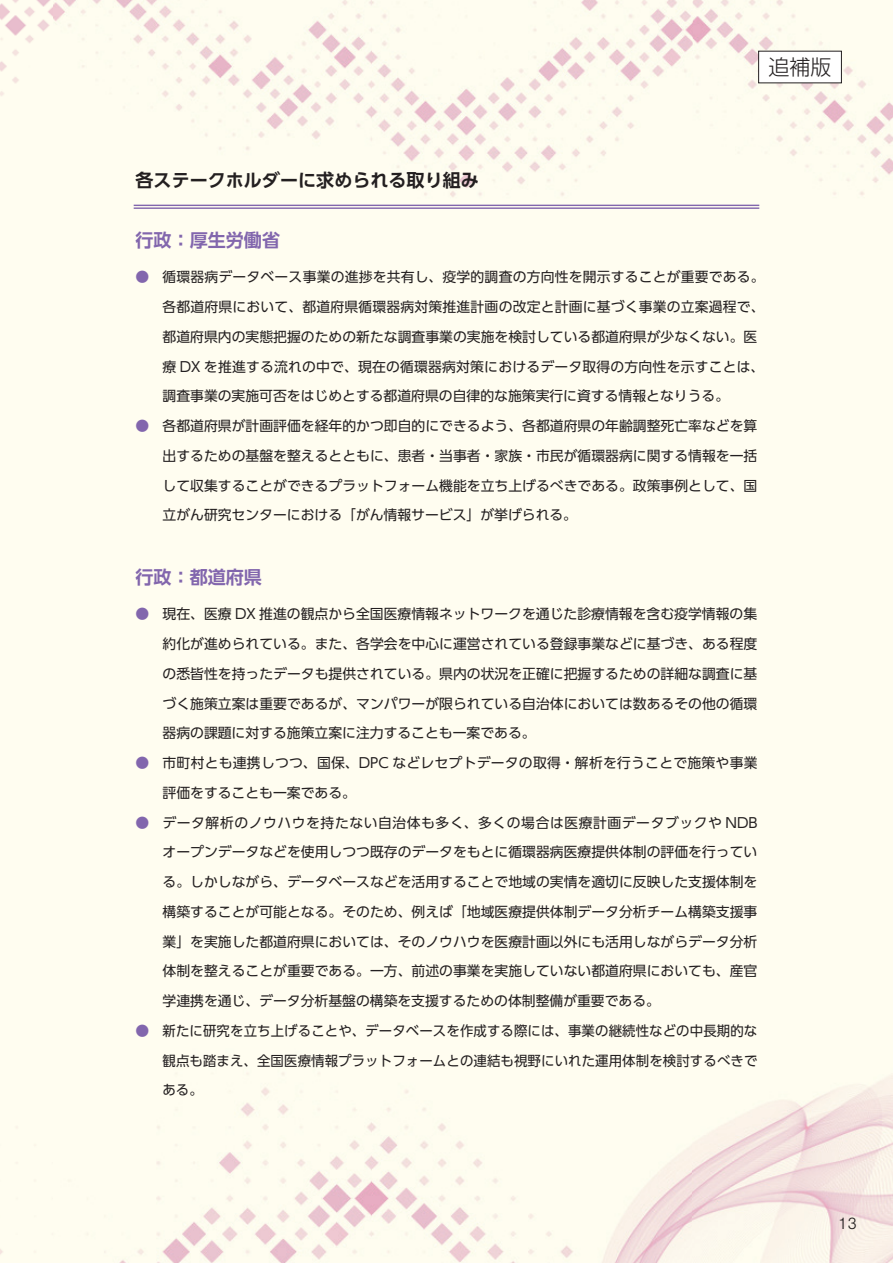
<style>
.page{position:relative;width:893px;height:1263px;background:#fffdf0}
.page>*{position:absolute;margin:0;border:0;box-sizing:border-box;transform-origin:0 0}
.t1{font:300 21px "UD Shin Go Pro";color:#231f20}
.t2{font:700 18px "UD Shin Go Pro De";color:#231f20}
.t3{font:700 18px "UD Shin Go Pro De";color:#8266ad}
.t4{font:300 16.95px "Nimbus San";color:#231f20}
.t5{font:13.8px/29.7px "UD Shin Go Pro";color:#231f20;text-align:justify}
.t6{font:13.8px/29.7px "UD Shin Go Pro";letter-spacing:.02em;color:#231f20}
.s1{color:#8266ad}
</style>
<div class="page">
<div style="left:759px;top:51px;width:82px;height:32px;background:#fff"></div>
<hr style="left:134px;top:205px;width:625px;height:1px;background:#8266ad">
<hr style="left:134px;top:207px;width:625px;height:2px;background:#8266ad">
<h1 class="t1" style="left:768px;top:50px;width:65px">追補版</h1>
<h2 class="t2" style="left:136px;top:166px;width:345px">各ステークホルダーに求められる取り組み</h2>
<h2 class="t3" style="left:136px;top:225px;width:146px">行政：厚生労働省</h2>
<p class="t5" style="left:163px;top:262px;width:603px;text-align:left;text-indent:-27px"><span class="s1">●</span> 循環器病データベース事業の進捗を共有し、疫学的調査の方向性を開示することが重要である。各都道府県において、都道府県循環器病対策推進計画の改定と計画に基づく事業の立案過程で、都道府県内の実態把握のための新たな調査事業の実施を検討している都道府県が少なくない。医療 DX を推進する流れの中で、現在の循環器病対策におけるデータ取得の方向性を示すことは、調査事業の実施可否をはじめとする都道府県の自律的な施策実行に資する情報となりうる。</p>
<p class="t5" style="left:163px;top:410px;width:596px;text-indent:-27px"><span class="s1">●</span> 各都道府県が計画評価を経年的かつ即自的にできるよう、各都道府県の年齢調整死亡率などを算出するための基盤を整えるとともに、患者・当事者・家族・市民が循環器病に関する情報を一括して収集することができるプラットフォーム機能を立ち上げるべきである。政策事例として、国立がん研究センターにおける「がん情報サービス」が挙げられる。</p>
<h2 class="t3" style="left:136px;top:562px;width:128px">行政：都道府県</h2>
<p class="t5" style="left:163px;top:599px;width:596px;text-indent:-27px"><span class="s1">●</span> 現在、医療 DX 推進の観点から全国医療情報ネットワークを通じた診療情報を含む疫学情報の集約化が進められている。また、各学会を中心に運営されている登録事業などに基づき、ある程度の悉皆性を持ったデータも提供されている。県内の状況を正確に把握するための詳細な調査に基づく施策立案は重要であるが、マンパワーが限られている自治体においては数あるその他の循環器病の課題に対する施策立案に注力することも一案である。</p>
<p class="t6" style="left:163px;top:747px;width:597px;text-indent:-27px"><span class="s1">●</span> 市町村とも連携しつつ、国保、DPC などレセプトデータの取得・解析を行うことで施策や事業評価をすることも一案である。</p>
<p class="t5" style="left:163px;top:807px;width:596px;text-indent:-27px"><span class="s1">●</span> データ解析のノウハウを持たない自治体も多く、多くの場合は医療計画データブックや NDBオープンデータなどを使用しつつ既存のデータをもとに循環器病医療提供体制の評価を行っている。しかしながら、データベースなどを活用することで地域の実情を適切に反映した支援体制を構築することが可能となる。そのため、例えば「地域医療提供体制データ分析チーム構築支援事業」を実施した都道府県においては、そのノウハウを医療計画以外にも活用しながらデータ分析体制を整えることが重要である。一方、前述の事業を実施していない都道府県においても、産官学連携を通じ、データ分析基盤の構築を支援するための体制整備が重要である。</p>
<p class="t5" style="left:163px;top:1015px;width:596px;text-indent:-27px"><span class="s1">●</span> 新たに研究を立ち上げることや、データベースを作成する際には、事業の継続性などの中長期的な観点も踏まえ、全国医療情報プラットフォームとの連結も視野にいれた運用体制を検討するべきである。</p>
<p class="t4" style="left:838px;top:1215px;width:21px">13</p>
</div>
